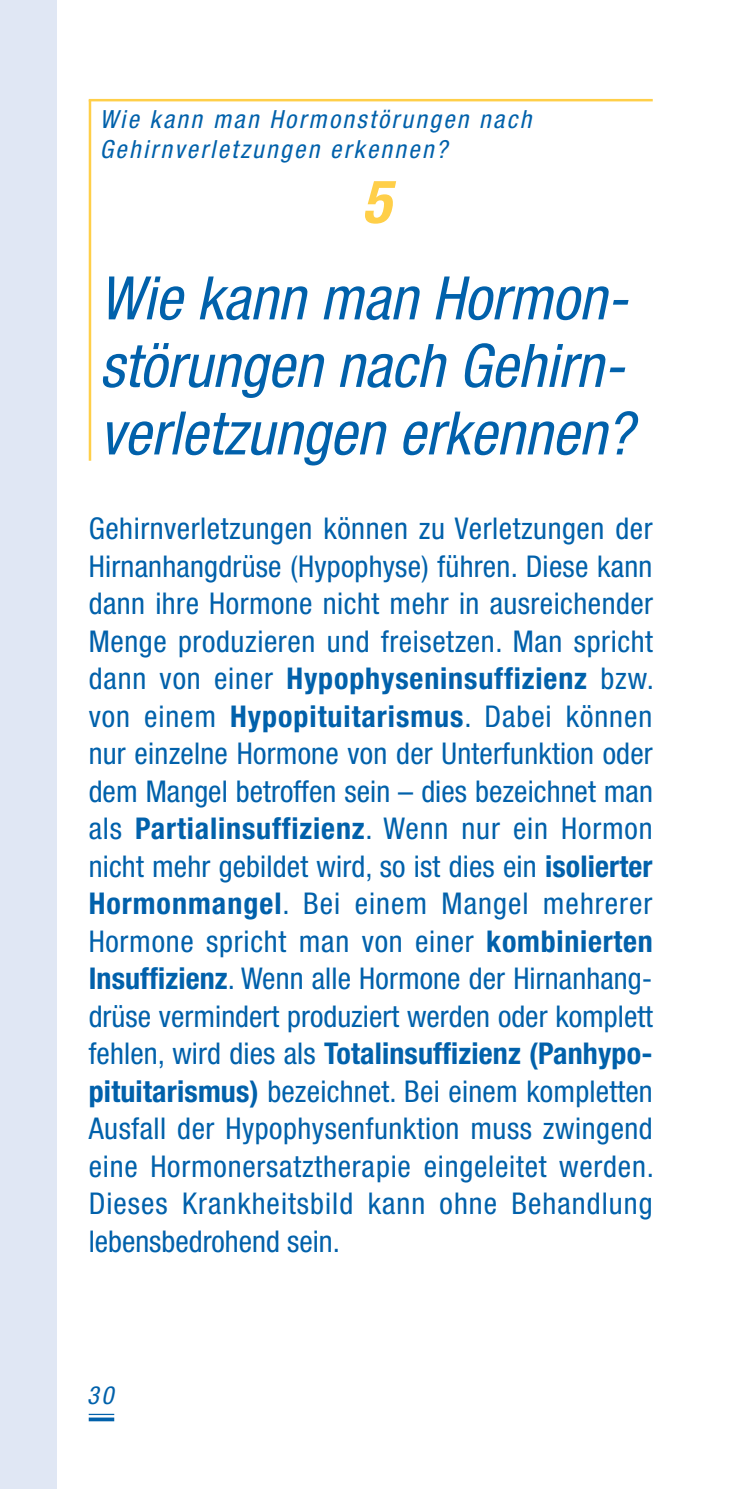
<style>
.page{position:relative;width:745px;height:1489px;background:#fff}
.page>*{position:absolute;margin:0;border:0;box-sizing:border-box;transform-origin:0 0}
.t1{font:italic condensed 60px/67.5px "Helvetica Neue LT Pro";color:#0161ab}
.t2{font:italic 700 condensed 60px "Helvetica Neue LT Pro";color:#ffcf49}
.t3{font:condensed 30px/37.5px "Helvetica Neue LT Pro";letter-spacing:.035em;color:#0161ab;text-align:justify}
.t4{font:italic condensed 25px/30px "Helvetica Neue LT Pro";letter-spacing:.095em;color:#0161ab}
.s1{font-weight:700}
</style>
<div class="page">
<div style="left:0;top:0;width:57px;height:1488px;background:#e0e7f4"></div>
<hr style="left:89px;top:99px;width:563px;height:2px;background:#ffcf49">
<svg style="left:89px;top:1413px;width:25px;height:1px"></svg>
<svg style="left:89px;top:1417px;width:25px;height:4px"></svg>
<hr style="left:89px;top:100px;width:2px;height:361px;background:#ffcf49">
<p class="t4" style="left:100px;top:104px;width:433px">Wie kann man Hormonstörungen nach<br>Gehirnverletzungen erkennen?</p>
<h1 class="t2" style="left:362px;top:165px;width:30px">5</h1>
<h1 class="t1" style="left:100px;top:266px;width:534px">Wie kann man Hormon&shy;störungen nach Gehirn&shy;verletzungen erkennen?</h1>
<p class="t3" style="left:89px;top:509px;width:566px">Gehirnverletzungen können zu Verletzungen der Hirnanhangdrüse (Hypophyse) führen. Diese kann dann ihre Hormone nicht mehr in ausreichender Menge produzieren und freisetzen. Man spricht dann von einer <span class="s1">Hypophyseninsuffizienz</span> bzw. von einem <span class="s1">Hypopituitarismus</span>. Dabei können nur einzelne Hormone von der Unterfunktion oder dem Mangel betroffen sein – dies bezeichnet man als <span class="s1">Partialinsuffizienz</span>. Wenn nur ein Hormon nicht mehr gebildet wird, so ist dies ein <span class="s1">isolierter Hormonmangel</span>. Bei einem Mangel mehrerer Hormone spricht man von einer <span class="s1">kombinierten Insuffizienz</span>. Wenn alle Hormone der Hirnanhang&shy;drüse vermindert produziert werden oder komplett fehlen, wird dies als <span class="s1">Totalinsuffizienz (Panhypo&shy;pituitarismus)</span> bezeichnet. Bei einem kompletten Ausfall der Hypophysenfunktion muss zwingend eine Hormonersatztherapie eingeleitet werden.<br>Dieses Krankheitsbild kann ohne Behandlung lebensbedrohend sein.</p>
<p class="t4" style="left:87px;top:1380px;width:28px">30</p>
</div>
